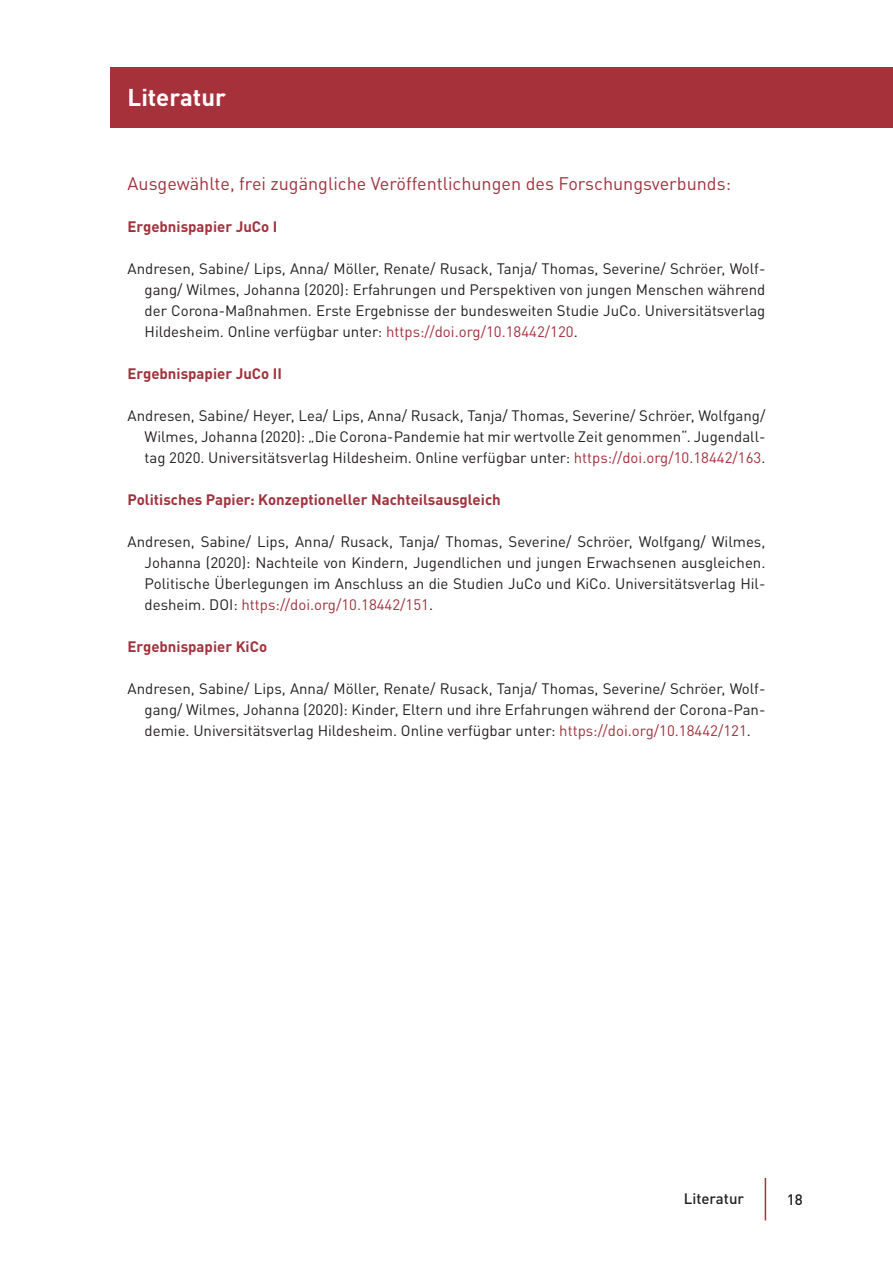
<style>
.page{position:relative;width:893px;height:1263px;background:#fff}
.page>*{position:absolute;margin:0;border:0;box-sizing:border-box;transform-origin:0 0}
.Überschrift_1_ohne_N{font:700 24px "DIN Pro";color:#fff}
.Überschrift_3{font:18px "DIN Pro";color:#a1323d}
.Literaturverzeichnis{font:15px/21px "DIN Pro";color:#231f20;text-align:justify}
.Überschrift_4{font:700 15px "DIN Pro";color:#a1323d}
.t1{font:500 15px "DIN Pro";color:#231f20}
.s1{color:#a1323d}
</style>
<div class="page">
<hr style="left:765px;top:1178px;width:1px;height:42px;background:#a7313b">
<div style="left:111px;top:67px;width:782px;height:60px;background:#a7313b"></div>
<p class="Überschrift_1_ohne_N" style="left:128px;top:78px;width:100px">Literatur</p>
<p class="Überschrift_3" style="left:128px;top:170px;width:605px">Ausgewählte, frei zugängliche Veröffentlichungen des Forschungsverbunds:</p>
<p class="Überschrift_4" style="left:128px;top:214px;width:151px">Ergebnispapier JuCo I</p>
<p class="Literaturverzeichnis" style="left:145px;top:257px;width:622px;text-indent:-17px">Andresen, Sabine/ Lips, Anna/ Möller, Renate/ Rusack, Tanja/ Thomas, Severine/ Schröer, Wolf&shy;gang/ Wilmes, Johanna (2020): Erfahrungen und Perspektiven von jungen Menschen während der Corona-Maßnahmen. Erste Ergebnisse der bundesweiten Studie JuCo. Universitätsverlag Hildesheim. Online verfügbar unter: <span class="s1">https://doi.org/10.18442/120</span>.</p>
<p class="Überschrift_4" style="left:128px;top:361px;width:156px">Ergebnispapier JuCo II</p>
<p class="Literaturverzeichnis" style="left:145px;top:404px;width:622px;text-indent:-17px">Andresen, Sabine/ Heyer, Lea/ Lips, Anna/ Rusack, Tanja/ Thomas, Severine/ Schröer, Wolfgang/ Wilmes, Johanna (2020): „Die Corona-Pandemie hat mir wertvolle Zeit genommen“. Jugendall&shy;tag 2020. Universitätsverlag Hildesheim. Online verfügbar unter: <span class="s1">https://doi.org/10.18442/163</span>.</p>
<p class="Überschrift_4" style="left:128px;top:487px;width:375px">Politisches Papier: Konzeptioneller Nachteilsausgleich</p>
<p class="Literaturverzeichnis" style="left:145px;top:530px;width:622px;text-indent:-17px">Andresen, Sabine/ Lips, Anna/ Rusack, Tanja/ Thomas, Severine/ Schröer, Wolfgang/ Wilmes, Johanna (2020): Nachteile von Kindern, Jugendlichen und jungen Erwachsenen ausgleichen.<br>Politische Überlegungen im Anschluss an die Studien JuCo und KiCo. Universitätsverlag Hil&shy;desheim. DOI: <span class="s1">https://doi.org/10.18442/151</span>.</p>
<p class="Überschrift_4" style="left:128px;top:634px;width:141px">Ergebnispapier KiCo</p>
<p class="Literaturverzeichnis" style="left:145px;top:677px;width:622px;text-indent:-17px">Andresen, Sabine/ Lips, Anna/ Möller, Renate/ Rusack, Tanja/ Thomas, Severine/ Schröer, Wolf&shy;gang/ Wilmes, Johanna (2020): Kinder, Eltern und ihre Erfahrungen während der Corona-Pan&shy;demie. Universitätsverlag Hildesheim. Online verfügbar unter: <span class="s1">https://doi.org/10.18442/121</span>.</p>
<p class="t1" style="left:684px;top:1187px;width:62px">Literatur</p>
<p class="t1" style="left:787px;top:1187px;width:17px">18</p>
</div>
